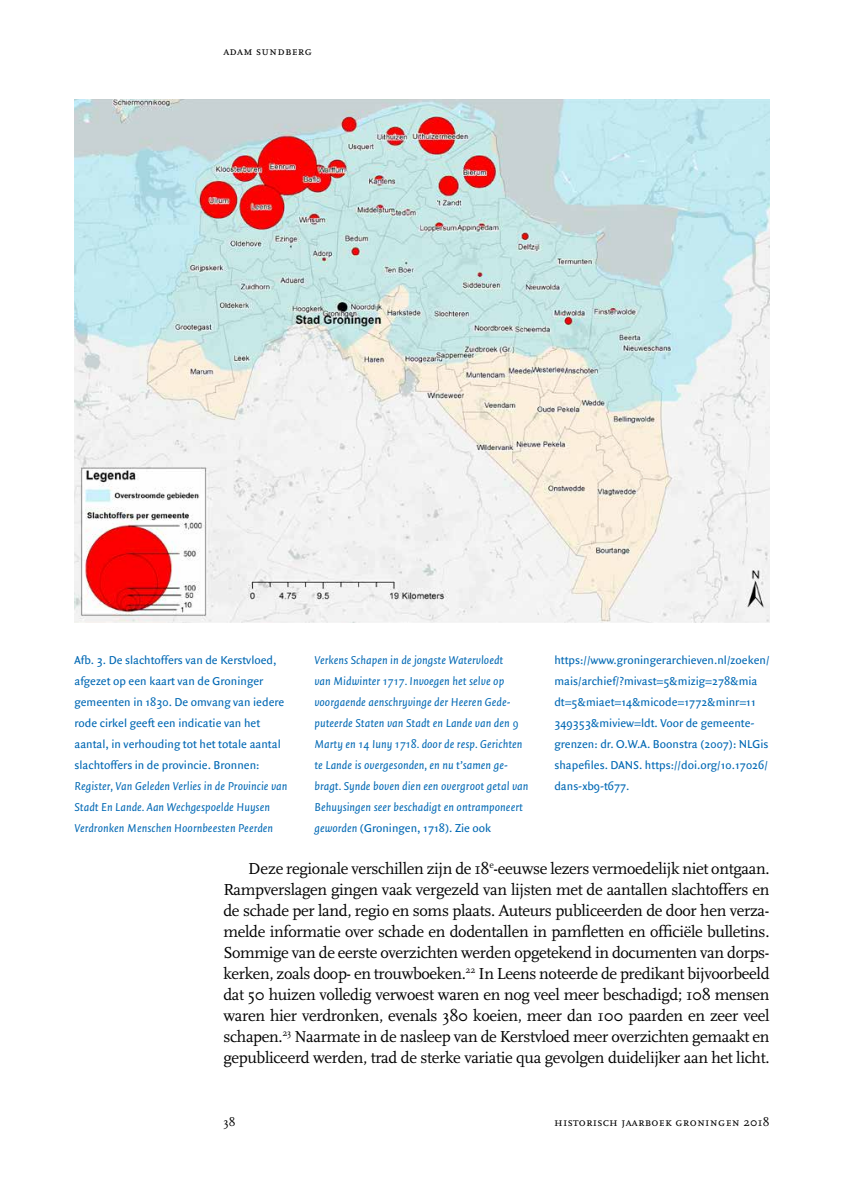
<style>
.page{position:relative;width:844px;height:1191px;background:#fff}
.page>*{position:absolute;margin:0;border:0;box-sizing:border-box;transform-origin:0 0}
.t1{font:16.62px/21px "Scala";letter-spacing:-.02em;color:#000;text-align:justify}
.t2{font:italic 12.25px/21px "Quadraat Sans";color:#0068b4}
.t3{font:12.25px/21px "Quadraat Sans";color:#0068b4}
.t4{font:12.25px "Scala Caps";letter-spacing:.02em;color:#000}
.s1{font-style:normal}
</style>
<div class="page">
<img style="left:74px;top:99px;width:695px;height:523px">
<p class="t4" style="left:223px;top:44px;width:90px">adam sundberg</p>
<p class="t3" style="left:74px;top:649px;width:211px">Afb. 3. De slachtoffers van de Kerstvloed, afgezet op een kaart van de Groninger gemeenten in 1830. De omvang van iedere rode cirkel geeft een indicatie van het aantal, in verhouding tot het totale aantal slachtoffers in de provincie. Bronnen:</p>
<p class="t2" style="left:74px;top:775px;width:214px">Register, Van Geleden Verlies in de Provincie van<br>Stadt En Lande. Aan Wechgespoelde Huysen<br>Verdronken Menschen Hoornbeesten Peerden</p>
<p class="t2" style="left:314px;top:649px;width:215px">Verkens Schapen in de jongste Watervloedt<br>van Midwinter 1717. Invoegen het selve op voorgaende aenschryvinge der Heeren Gede&shy;puteerde Staten van Stadt en Lande van den 9<br>Marty en 14 Iuny 1718. door de resp. Gerichten te Lande is overgesonden, en nu t’samen ge&shy;bragt. Synde boven dien een overgroot getal van Behuysingen seer beschadigt en ontramponeert geworden <span class="s1">(Groningen, 1718). Zie ook</span></p>
<p class="t3" style="left:554px;top:649px;width:217px">https://www.groningerarchieven.nl/zoeken/ mais/archief/?mivast=5&amp;mizig=278&amp;mia dt=5&amp;miaet=14&amp;micode=1772&amp;minr=11<br>349353&amp;miview=ldt. Voor de gemeente&shy;grenzen: dr. O.W.A. Boonstra (2007): NLGis shapefiles. DANS. https://doi.org/10.17026/ dans-xb9-t677.</p>
<p class="t1" style="left:223px;top:858px;width:547px;text-indent:25px">Deze regionale verschillen zijn de 18<sup>e</sup>-eeuwse lezers vermoedelijk niet ontgaan.<br>Rampverslagen gingen vaak vergezeld van lijsten met de aantallen slachtoffers en de schade per land, regio en soms plaats. Auteurs publiceerden de door hen verza&shy;melde informatie over schade en dodentallen in pamfletten en officiële bulletins.<br>Sommige van de eerste overzichten werden opgetekend in documenten van dorps&shy;kerken, zoals doop- en trouwboeken.<sup>22</sup> In Leens noteerde de predikant bijvoorbeeld dat 50 huizen volledig verwoest waren en nog veel meer beschadigd; 108 mensen waren hier verdronken, evenals 380 koeien, meer dan 100 paarden en zeer veel schapen.<sup>23</sup> Naarmate in de nasleep van de Kerstvloed meer overzichten gemaakt en gepubliceerd werden, trad de sterke variatie qua gevolgen duidelijker aan het licht.</p>
<p class="t4" style="left:223px;top:1115px;width:14px">38</p>
<p class="t4" style="left:554px;top:1115px;width:217px">historisch jaarboek groningen 2018</p>
</div>
